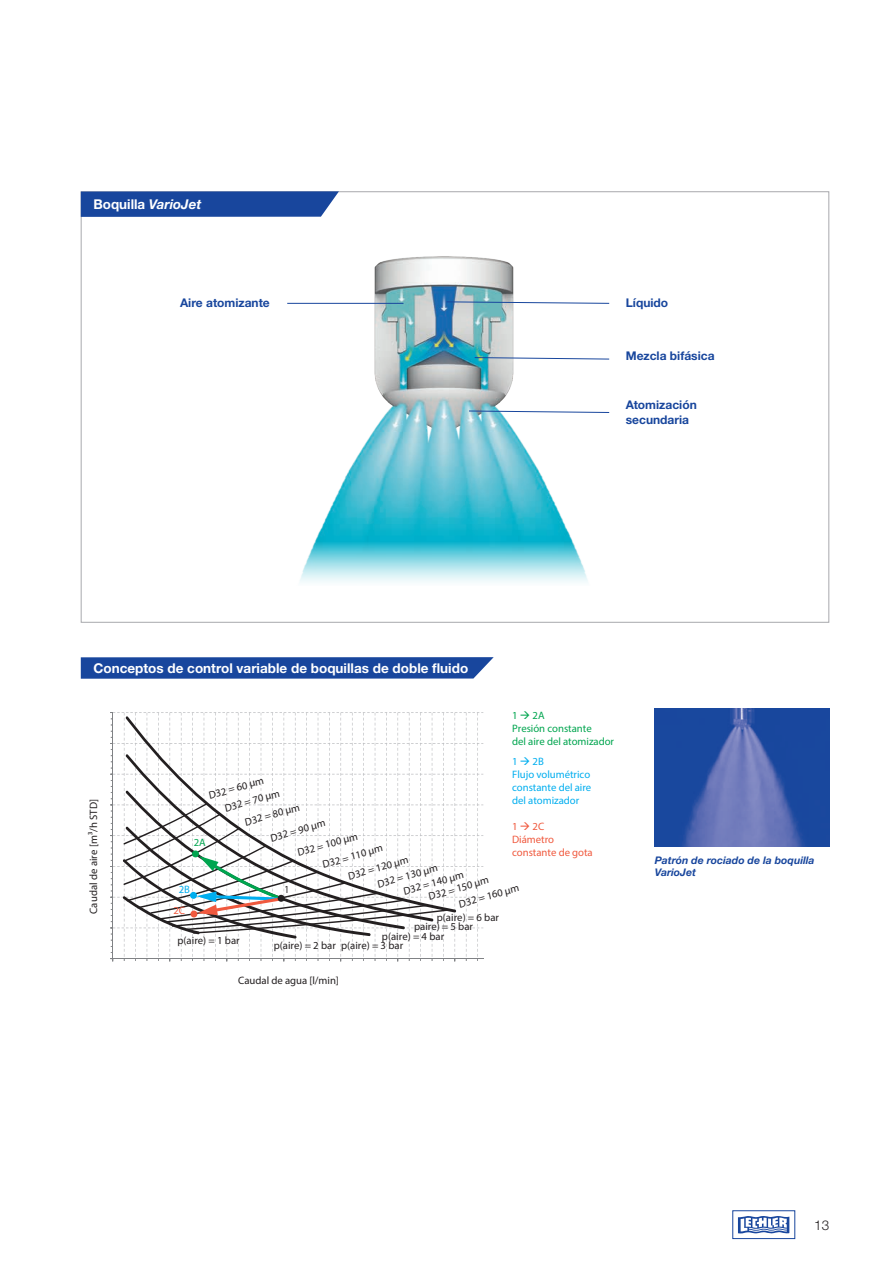
<style>
.page{position:relative;width:893px;height:1263px;background:#fff}
.page>*{position:absolute;margin:0;border:0;box-sizing:border-box;transform-origin:0 0}
.EN_copy___bold{font:700 13.5px "Helvetica Neue LTW1 G";color:#fff}
.Copy_Fett_hks42{font:700 13.5px "Helvetica Neue LTW1 G";color:#fff}
.t1{font:300 13.5px "Helvetica Neue LTW1 G";color:#231f20}
.DE_caption_7pt___bold_blue{font:700 12px/15px "Helvetica Neue LTW1 G";color:#18469d}
.t2{font:300 10.8px/9.9px "Helvetica Neue LTW1 G";letter-spacing:.005em;color:#231f20}
.t3{font:300 10.8px/12.9px "Helvetica Neue LTW1 G";letter-spacing:-.005em;color:#00aeef;text-align:center}
.t4{font:300 10.8px/12.9px "Helvetica Neue LTW1 G";letter-spacing:-.005em;color:#00a54f}
.t5{font:700 10.8px "Helvetica Neue LTW1 G";color:#231f20}
.t6{font:300 10.8px/12.9px "Helvetica Neue LTW1 G";letter-spacing:-.005em;color:#f0593e}
.t7{font:300 10.8px "Helvetica Neue LTW1 G";letter-spacing:.005em;color:#231f20;scale:.87 1}
.t8{font:300 10.65px/18.1px "Helvetica Neue LTW1 G";color:#231f20}
.DE_caption_7pt___bold_blue-2{font:italic 700 10.5px/12px "Helvetica Neue LTW1 G";color:#18469d}
.s1{font-style:italic}
.s2{color:#f0593e}
</style>
<div class="page">
<img style="left:287px;top:256px;width:286px;height:285px">
<svg style="left:446px;top:301px;width:164px;height:3px"></svg>
<svg style="left:474px;top:357px;width:136px;height:3px"></svg>
<svg style="left:468px;top:410px;width:142px;height:3px"></svg>
<svg style="left:300px;top:541px;width:288px;height:42px;background:#96dde8"></svg>
<img style="left:655px;top:709px;width:174px;height:138px">
<hr style="left:287px;top:303px;width:116px;height:1px;background:#18469d">
<div style="left:732px;top:1210px;width:63px;height:29px;border:1px solid #18469d"></div>
<svg style="left:738px;top:1216px;width:51px;height:18px"></svg>
<svg style="left:81px;top:657px;width:413px;height:22px;background:#244fa2"></svg>
<svg style="left:81px;top:191px;width:258px;height:26px;background:#244fa1"></svg>
<svg style="left:113px;top:712px;width:370px;height:216px"></svg>
<svg style="left:124px;top:713px;width:354px;height:244px"></svg>
<hr style="left:112px;top:713px;width:1px;height:246px;background:#808285">
<svg style="left:110px;top:897px;width:2px;height:31px"></svg>
<svg style="left:110px;top:848px;width:2px;height:43px"></svg>
<svg style="left:110px;top:811px;width:2px;height:31px"></svg>
<svg style="left:110px;top:768px;width:2px;height:37px"></svg>
<svg style="left:110px;top:725px;width:2px;height:37px"></svg>
<hr style="left:113px;top:958px;width:370px;height:1px;background:#808285">
<svg style="left:110px;top:934px;width:3px;height:28px"></svg>
<svg style="left:126px;top:716px;width:330px;height:196px"></svg>
<svg style="left:123px;top:790px;width:327px;height:149px"></svg>
<div style="left:278px;top:895px;width:7px;height:7px;background:#231f20;border-radius:50%"></div>
<p class="Copy_Fett_hks42" style="left:94px;top:196px;width:109px">Boquilla <span class="s1">VarioJet</span></p>
<p class="DE_caption_7pt___bold_blue" style="left:180px;top:296px;width:91px">Aire atomizante</p>
<p class="DE_caption_7pt___bold_blue" style="left:626px;top:296px;width:44px">Líquido</p>
<p class="DE_caption_7pt___bold_blue" style="left:626px;top:349px;width:90px">Mezcla bifásica</p>
<p class="DE_caption_7pt___bold_blue" style="left:626px;top:397px;width:73px">Atomización secundaria</p>
<p class="EN_copy___bold" style="left:94px;top:660px;width:376px">Conceptos de control variable de boquillas de doble fluido</p>
<p class="t5" style="left:87px;top:914px;width:116px;rotate:-90deg">Caudal de aire [m³/h STD]</p>
<p class="t4" style="left:512px;top:709px;width:103px">1 → 2A<br>Presión constante<br>del aire del atomizador</p>
<p class="t3" style="left:512px;top:755px;width:81px;text-align:left">1 → 2B<br>Flujo volumétrico constante del aire del atomizador</p>
<p class="t6" style="left:512px;top:820px;width:82px">1 → 2C<br>Diámetro constante de gota</p>
<p class="t8" style="left:206px;top:787px;width:58px;rotate:-16deg">D32 = 60 μm</p>
<p class="t8" style="left:242px;top:813px;width:58px;rotate:-16deg">D32 = 80 μm</p>
<p class="t8" style="left:222px;top:800px;width:58px;rotate:-16deg">D32 = 70 μm</p>
<p class="t8" style="left:268px;top:829px;width:58px;rotate:-16deg">D32 = 90 μm</p>
<p class="t8" style="left:295px;top:844px;width:64px;rotate:-16deg">D32 = 100 μm</p>
<p class="t4" style="left:194px;top:836px;width:14px">2A</p>
<p class="t8" style="left:341px;top:850px;width:64px;text-indent:-21px;rotate:-16deg">D32 = 110 μm<br>D32 = 120 μm</p>
<p class="t8" style="left:398px;top:871px;width:64px;line-height:13.6px;text-indent:-23px;rotate:-16deg">D32 = 130 μm<br>D32 = 140 μm</p>
<p class="t8" style="left:452px;top:881px;width:64px;line-height:15.6px;text-indent:-27px;rotate:-16deg">D32 = 150 μm<br>D32 = 160 μm</p>
<p class="t3" style="left:173px;top:878px;width:18px;line-height:21.1px">2B<br><span class="s2">2C</span></p>
<p class="t7" style="left:284px;top:882px;width:7px">1</p>
<p class="t2" style="left:437px;top:912px;width:64px">p(aire) = 6 bar</p>
<p class="t2" style="left:414px;top:922px;width:60px">paire) = 5 bar</p>
<p class="t2" style="left:274px;top:931px;width:172px;text-indent:108px">p(aire) = 4 bar p(aire) = 2 bar p(aire) = 3 bar</p>
<p class="t2" style="left:177px;top:935px;width:64px">p(aire) = 1 bar</p>
<p class="t5" style="left:238px;top:973px;width:102px">Caudal de agua [l/min]</p>
<p class="DE_caption_7pt___bold_blue-2" style="left:655px;top:854px;width:161px">Patrón de rociado de la boquilla<br>VarioJet</p>
<p class="t1" style="left:814px;top:1217px;width:17px">13</p>
</div>
